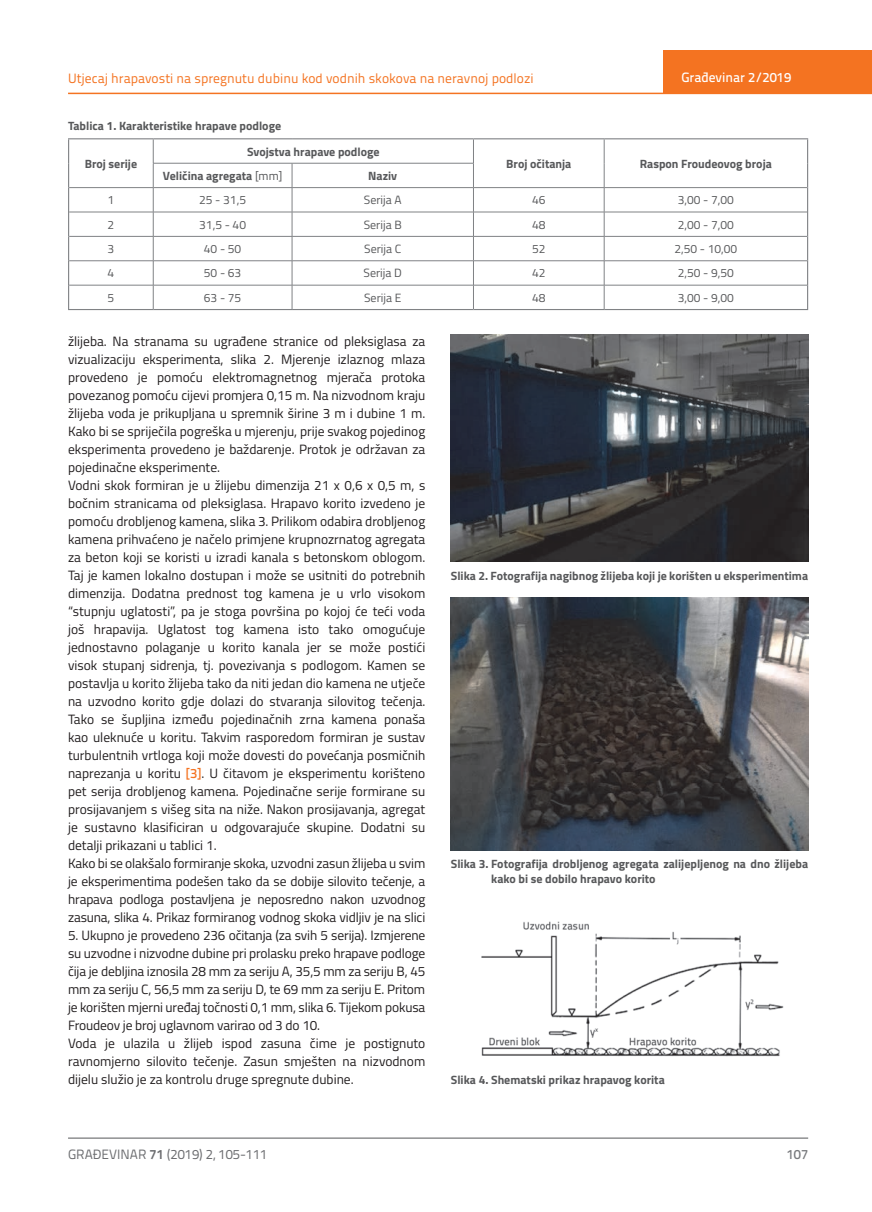
<style>
.page{position:relative;width:872px;height:1212px;background:#fff}
.page>*{position:absolute;margin:0;border:0;box-sizing:border-box;transform-origin:0 0}
.t1{font:13.5px/18px "Titillium";color:#231f20}
.t2{font:13.5px "Titillium Text 22 L";color:#f47321}
.t3{font:13.5px "Titillium Text 22 L";color:#6c6d70}
.t4{font:500 13.5px "Titillium Text 22 L";color:#fff}
.t5{font:500 13.5px "Titillium Text 22 L";color:#787a7d}
.t6{font:700 12px/15px "Titillium";color:#57585a}
.t7{font:12px "Titillium";color:#57585a}
.s1{font-weight:400}
.s2{font-family:"Titillium Text 22 L";font-weight:500;color:#f47321}
.s3{font-weight:700}
</style>
<div class="page">
<hr style="left:68px;top:93px;width:804px;height:1px;background:#f47321">
<div style="left:663px;top:50px;width:209px;height:44px;background:#f47321"></div>
<hr style="left:68px;top:1138px;width:740px;height:1px;background:#57585a">
<hr style="left:153px;top:163px;width:139px;height:1px;background:#808285">
<hr style="left:292px;top:163px;width:181px;height:1px;background:#808285">
<hr style="left:69px;top:187px;width:84px;height:1px;background:#808285">
<hr style="left:153px;top:187px;width:139px;height:1px;background:#808285">
<hr style="left:292px;top:187px;width:181px;height:1px;background:#808285">
<hr style="left:473px;top:187px;width:131px;height:1px;background:#808285">
<hr style="left:604px;top:187px;width:203px;height:1px;background:#808285">
<hr style="left:69px;top:212px;width:84px;height:1px;background:#808285">
<hr style="left:153px;top:212px;width:139px;height:1px;background:#808285">
<hr style="left:292px;top:212px;width:181px;height:1px;background:#808285">
<hr style="left:473px;top:212px;width:131px;height:1px;background:#808285">
<hr style="left:604px;top:212px;width:203px;height:1px;background:#808285">
<hr style="left:69px;top:236px;width:84px;height:1px;background:#808285">
<hr style="left:153px;top:236px;width:139px;height:1px;background:#808285">
<hr style="left:292px;top:236px;width:181px;height:1px;background:#808285">
<hr style="left:473px;top:236px;width:131px;height:1px;background:#808285">
<hr style="left:604px;top:236px;width:203px;height:1px;background:#808285">
<hr style="left:69px;top:260px;width:84px;height:1px;background:#808285">
<hr style="left:153px;top:260px;width:139px;height:1px;background:#808285">
<hr style="left:292px;top:260px;width:181px;height:1px;background:#808285">
<hr style="left:473px;top:260px;width:131px;height:1px;background:#808285">
<hr style="left:604px;top:260px;width:203px;height:1px;background:#808285">
<hr style="left:69px;top:285px;width:84px;height:1px;background:#808285">
<hr style="left:153px;top:285px;width:139px;height:1px;background:#808285">
<svg style="left:153px;top:139px;width:1px;height:170px"></svg>
<hr style="left:292px;top:285px;width:181px;height:1px;background:#808285">
<svg style="left:292px;top:163px;width:1px;height:146px"></svg>
<hr style="left:473px;top:285px;width:131px;height:1px;background:#808285">
<svg style="left:473px;top:139px;width:1px;height:170px"></svg>
<hr style="left:604px;top:285px;width:203px;height:1px;background:#808285">
<svg style="left:604px;top:139px;width:1px;height:170px"></svg>
<hr style="left:68px;top:138px;width:85px;height:1px;background:#808285">
<hr style="left:153px;top:138px;width:139px;height:1px;background:#808285">
<hr style="left:292px;top:138px;width:181px;height:1px;background:#808285">
<hr style="left:473px;top:138px;width:131px;height:1px;background:#808285">
<hr style="left:604px;top:138px;width:204px;height:1px;background:#808285">
<svg style="left:68px;top:139px;width:1px;height:170px"></svg>
<svg style="left:807px;top:139px;width:1px;height:170px"></svg>
<hr style="left:68px;top:309px;width:85px;height:1px;background:#808285">
<hr style="left:153px;top:309px;width:139px;height:1px;background:#808285">
<hr style="left:292px;top:309px;width:181px;height:1px;background:#808285">
<hr style="left:473px;top:309px;width:131px;height:1px;background:#808285">
<hr style="left:604px;top:309px;width:204px;height:1px;background:#808285">
<img style="left:451px;top:335px;width:357px;height:227px">
<img style="left:451px;top:598px;width:357px;height:252px">
<img style="left:481px;top:921px;width:303px;height:136px">
<p class="t2" style="left:68px;top:68px;width:467px">Utjecaj hrapavosti na spregnutu dubinu kod vodnih skokova na neravnoj podlozi</p>
<p class="t6" style="left:68px;top:117px;width:215px">Tablica 1. Karakteristike hrapave podloge</p>
<p class="t4" style="left:681px;top:67px;width:111px">Građevinar 2/2019</p>
<p class="t6" style="left:85px;top:155px;width:54px">Broj serije</p>
<p class="t6" style="left:247px;top:143px;width:134px">Svojstva hrapave podloge</p>
<p class="t6" style="left:163px;top:168px;width:121px">Veličina agregata <span class="s1">[mm]</span></p>
<p class="t6" style="left:368px;top:168px;width:30px">Naziv</p>
<p class="t6" style="left:506px;top:155px;width:67px">Broj očitanja</p>
<p class="t6" style="left:640px;top:155px;width:133px">Raspon Froudeovog broja</p>
<p class="t7" style="left:108px;top:191px;width:8px">1</p>
<p class="t7" style="left:199px;top:191px;width:48px">25 - 31,5</p>
<p class="t7" style="left:364px;top:191px;width:39px">Serija A</p>
<p class="t7" style="left:532px;top:191px;width:15px">46</p>
<p class="t7" style="left:678px;top:191px;width:58px">3,00 - 7,00</p>
<p class="t7" style="left:108px;top:216px;width:8px">2</p>
<p class="t7" style="left:199px;top:216px;width:48px">31,5 - 40</p>
<p class="t7" style="left:364px;top:216px;width:40px">Serija B</p>
<p class="t7" style="left:532px;top:216px;width:15px">48</p>
<p class="t7" style="left:678px;top:216px;width:58px">2,00 - 7,00</p>
<p class="t7" style="left:108px;top:240px;width:8px">3</p>
<p class="t7" style="left:204px;top:240px;width:39px">40 - 50</p>
<p class="t7" style="left:364px;top:240px;width:39px">Serija C</p>
<p class="t7" style="left:532px;top:240px;width:15px">52</p>
<p class="t7" style="left:674px;top:240px;width:64px">2,50 - 10,00</p>
<p class="t7" style="left:108px;top:264px;width:8px">4</p>
<p class="t7" style="left:204px;top:264px;width:39px">50 - 63</p>
<p class="t7" style="left:363px;top:264px;width:40px">Serija D</p>
<p class="t7" style="left:532px;top:264px;width:15px">42</p>
<p class="t7" style="left:678px;top:264px;width:58px">2,50 - 9,50</p>
<p class="t7" style="left:108px;top:289px;width:8px">5</p>
<p class="t7" style="left:204px;top:289px;width:39px">63 - 75</p>
<p class="t7" style="left:364px;top:289px;width:39px">Serija E</p>
<p class="t7" style="left:532px;top:289px;width:15px">48</p>
<p class="t7" style="left:677px;top:289px;width:58px">3,00 - 9,00</p>
<p class="t1" style="left:68px;top:331px;width:359px">žlijeba. Na stranama su ugrađene stranice od pleksiglasa za vizualizaciju eksperimenta, slika 2. Mjerenje izlaznog mlaza provedeno je pomoću elektromagnetnog mjerača protoka povezanog pomoću cijevi promjera 0,15 m. Na nizvodnom kraju žlijeba voda je prikupljana u spremnik širine 3 m i dubine 1 m.<br>Kako bi se spriječila pogreška u mjerenju, prije svakog pojedinog eksperimenta provedeno je baždarenje. Protok je održavan za pojedinačne eksperimente.<br>Vodni skok formiran je u žlijebu dimenzija 21 x 0,6 x 0,5 m, s bočnim stranicama od pleksiglasa. Hrapavo korito izvedeno je pomoću drobljenog kamena, slika 3. Prilikom odabira drobljenog kamena prihvaćeno je načelo primjene krupnozrnatog agregata za beton koji se koristi u izradi kanala s betonskom oblogom.<br>Taj je kamen lokalno dostupan i može se usitniti do potrebnih dimenzija. Dodatna prednost tog kamena je u vrlo visokom “stupnju uglatosti”, pa je stoga površina po kojoj će teći voda još hrapavija. Uglatost tog kamena isto tako omogućuje jednostavno polaganje u korito kanala jer se može postići visok stupanj sidrenja, tj. povezivanja s podlogom. Kamen se postavlja u korito žlijeba tako da niti jedan dio kamena ne utječe na uzvodno korito gdje dolazi do stvaranja silovitog tečenja.<br>Tako se šupljina između pojedinačnih zrna kamena ponaša kao uleknuće u koritu. Takvim rasporedom formiran je sustav turbulentnih vrtloga koji može dovesti do povećanja posmičnih naprezanja u koritu <span class="s2">[3]</span>. U čitavom je eksperimentu korišteno pet serija drobljenog kamena. Pojedinačne serije formirane su prosijavanjem s višeg sita na niže. Nakon prosijavanja, agregat je sustavno klasificiran u odgovarajuće skupine. Dodatni su detalji prikazani u tablici 1.<br>Kako bi se olakšalo formiranje skoka, uzvodni zasun žlijeba u svim je eksperimentima podešen tako da se dobije silovito tečenje, a hrapava podloga postavljena je neposredno nakon uzvodnog zasuna, slika 4. Prikaz formiranog vodnog skoka vidljiv je na slici</p>
<p class="t1" style="left:68px;top:926px;width:359px">5. Ukupno je provedeno 236 očitanja (za svih 5 serija). Izmjerene su uzvodne i nizvodne dubine pri prolasku preko hrapave podloge čija je debljina iznosila 28 mm za seriju A, 35,5 mm za seriju B, 45 mm za seriju C, 56,5 mm za seriju D, te 69 mm za seriju E. Pritom je korišten mjerni uređaj točnosti 0,1 mm, slika 6. Tijekom pokusa Froudeov je broj uglavnom varirao od 3 do 10.<br>Voda je ulazila u žlijeb ispod zasuna čime je postignuto ravnomjerno silovito tečenje. Zasun smješten na nizvodnom dijelu služio je za kontrolu druge spregnute dubine.</p>
<p class="t6" style="left:451px;top:568px;width:359px">Slika 2. Fotografija nagibnog žlijeba koji je korišten u eksperimentima</p>
<p class="t6" style="left:491px;top:856px;width:318px;text-indent:-40px">Slika 3. Fotografija drobljenog agregata zalijepljenog na dno žlijeba kako bi se dobilo hrapavo korito</p>
<p class="t6" style="left:451px;top:1072px;width:215px">Slika 4. Shematski prikaz hrapavog korita</p>
<p class="t3" style="left:68px;top:1144px;width:201px">GRAĐEVINAR <span class="s3">71</span> (2019) 2, 105-111</p>
<p class="t5" style="left:786px;top:1144px;width:23px">107</p>
</div>
